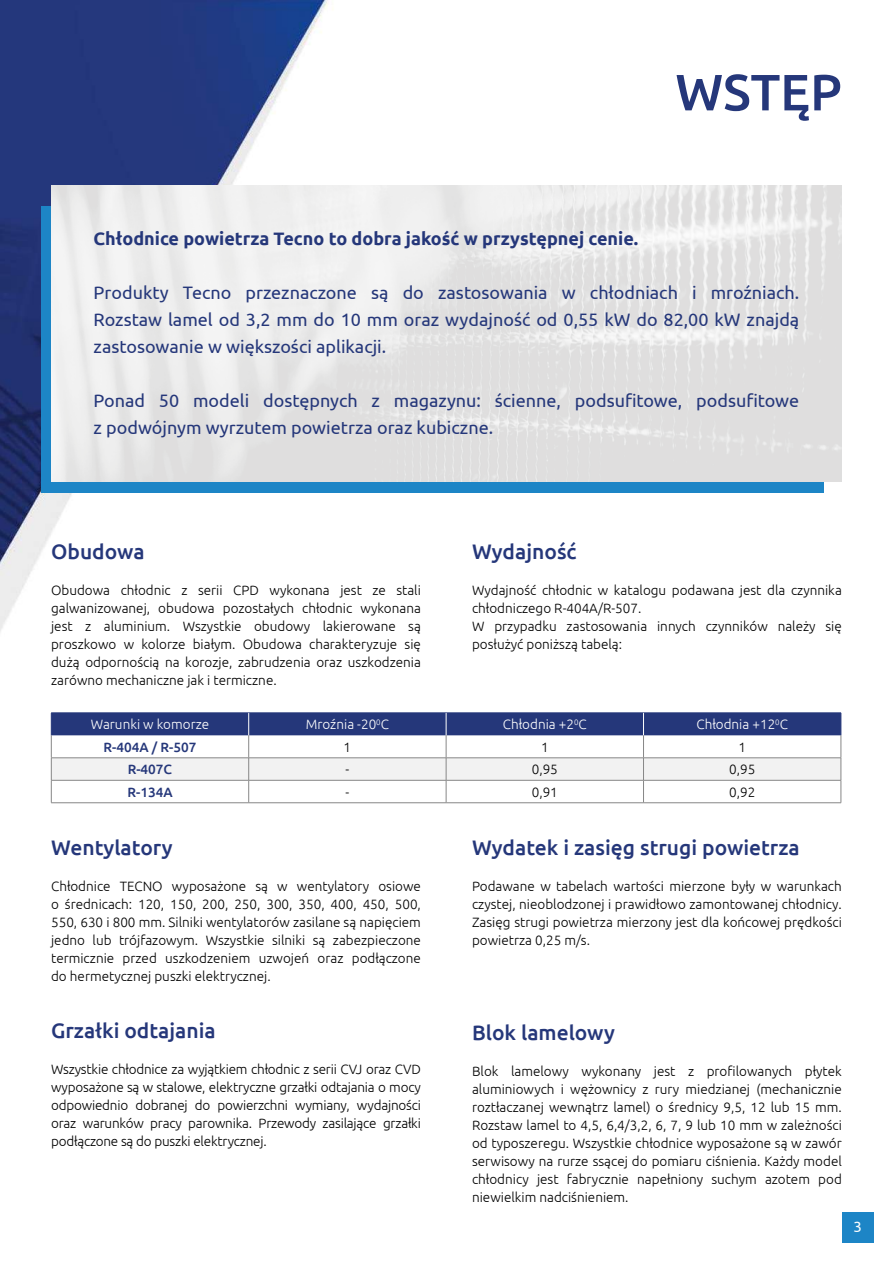
<style>
.page{position:relative;width:893px;height:1263px;background:#fff}
.page>*{position:absolute;margin:0;border:0;box-sizing:border-box;transform-origin:0 0}
.t1{font:500 51px "Ubuntu";color:#25377a}
.t2{font:500 21px "Ubuntu";color:#25377a}
.t3{font:18px/27px "Ubuntu";color:#25377a;text-align:justify}
.t4{font:700 18px "Ubuntu";color:#25377a}
.t5{font:15px "Ubuntu";color:#fff}
.t6{font:300 13.5px/18px "Ubuntu";color:#000;text-align:justify}
.t7{font:300 13.5px "Ubuntu";color:#fff}
.t8{font:500 13.5px "Ubuntu";color:#25377a}
</style>
<div class="page">
<img style="left:0;top:0;width:874px;height:1243px">
<div style="left:41px;top:206px;width:783px;height:287px;background:#1d85c6"></div>
<img style="left:51px;top:185px;width:791px;height:297px">
<div style="left:842px;top:1212px;width:31px;height:30px;background:#1d85c6"></div>
<svg style="left:51px;top:713px;width:791px;height:89px"></svg>
<hr style="left:51px;top:802px;width:198px;height:1px;background:#878787">
<hr style="left:249px;top:802px;width:197px;height:1px;background:#878787">
<hr style="left:446px;top:802px;width:197px;height:1px;background:#878787">
<hr style="left:643px;top:802px;width:198px;height:1px;background:#878787">
<h1 class="t1" style="left:675px;top:60px;width:168px">WSTĘP</h1>
<h3 class="t4" style="left:94px;top:228px;width:546px">Chłodnice powietrza Tecno to dobra jakość w przystępnej cenie.</h3>
<h3 class="t3" style="left:94px;top:279px;width:707px">Produkty Tecno przeznaczone są do zastosowania w chłodniach i mroźniach.<br>Rozstaw lamel od 3,2 mm do 10 mm oraz wydajność od 0,55 kW do 82,00 kW znajdą zastosowanie w większości aplikacji.</h3>
<h3 class="t3" style="left:94px;top:387px;width:707px">Ponad 50 modeli dostępnych z magazynu: ścienne, podsufitowe, podsufitowe z podwójnym wyrzutem powietrza oraz kubiczne.</h3>
<h2 class="t2" style="left:51px;top:538px;width:95px">Obudowa</h2>
<p class="t6" style="left:51px;top:581px;width:371px">Obudowa chłodnic z serii CPD wykonana jest ze stali galwanizowanej, obudowa pozostałych chłodnic wykonana jest z aluminium. Wszystkie obudowy lakierowane są proszkowo w kolorze białym. Obudowa charakteryzuje się dużą odpornością na korozje, zabrudzenia oraz uszkodzenia zarówno mechaniczne jak i termiczne.</p>
<h2 class="t2" style="left:472px;top:538px;width:106px">Wydajność</h2>
<p class="t6" style="left:472px;top:581px;width:371px;text-align:left">Wydajność chłodnic w katalogu podawana jest dla czynnika chłodniczego R-404A/R-507.<br>W przypadku zastosowania innych czynników należy się posłużyć poniższą tabelą:</p>
<p class="t7" style="left:91px;top:716px;width:120px">Warunki w komorze</p>
<p class="t7" style="left:306px;top:716px;width:85px">Mroźnia -20<sup>0</sup>C</p>
<p class="t7" style="left:503px;top:716px;width:85px">Chłodnia +2<sup>0</sup>C</p>
<p class="t7" style="left:696px;top:716px;width:93px">Chłodnia +12<sup>0</sup>C</p>
<p class="t8" style="left:104px;top:738px;width:94px">R-404A / R-507</p>
<p class="t6" style="left:344px;top:738px;width:9px">1</p>
<p class="t6" style="left:541px;top:738px;width:9px">1</p>
<p class="t6" style="left:738px;top:738px;width:9px">1</p>
<p class="t8" style="left:128px;top:761px;width:46px">R-407C</p>
<p class="t6" style="left:345px;top:760px;width:5px">-</p>
<p class="t6" style="left:532px;top:760px;width:28px">0,95</p>
<p class="t6" style="left:729px;top:760px;width:28px">0,95</p>
<p class="t8" style="left:127px;top:783px;width:47px">R-134A</p>
<p class="t6" style="left:345px;top:783px;width:5px">-</p>
<p class="t6" style="left:532px;top:783px;width:28px">0,91</p>
<p class="t6" style="left:729px;top:783px;width:28px">0,92</p>
<h2 class="t2" style="left:51px;top:834px;width:123px">Wentylatory</h2>
<p class="t6" style="left:51px;top:877px;width:371px">Chłodnice TECNO wyposażone są w wentylatory osiowe o średnicach: 120, 150, 200, 250, 300, 350, 400, 450, 500, 550, 630 i 800 mm. Silniki wentylatorów zasilane są napięciem jedno lub trójfazowym. Wszystkie silniki są zabezpieczone termicznie przed uszkodzeniem uzwojeń oraz podłączone do hermetycznej puszki elektrycznej.</p>
<h2 class="t2" style="left:51px;top:1017px;width:166px">Grzałki odtajania</h2>
<p class="t6" style="left:51px;top:1060px;width:371px">Wszystkie chłodnice za wyjątkiem chłodnic z serii CVJ oraz CVD wyposażone są w stalowe, elektryczne grzałki odtajania o mocy odpowiednio dobranej do powierzchni wymiany, wydajności oraz warunków pracy parownika. Przewody zasilające grzałki podłączone są do puszki elektrycznej.</p>
<h2 class="t2" style="left:472px;top:834px;width:329px">Wydatek i zasięg strugi powietrza</h2>
<p class="t6" style="left:472px;top:877px;width:371px">Podawane w tabelach wartości mierzone były w warunkach czystej, nieoblodzonej i prawidłowo zamontowanej chłodnicy.<br>Zasięg strugi powietrza mierzony jest dla końcowej prędkości powietrza 0,25 m/s.</p>
<h2 class="t2" style="left:472px;top:1019px;width:144px">Blok lamelowy</h2>
<p class="t6" style="left:472px;top:1062px;width:371px">Blok lamelowy wykonany jest z profilowanych płytek aluminiowych i wężownicy z rury miedzianej (mechanicznie roztłaczanej wewnątrz lamel) o średnicy 9,5, 12 lub 15 mm.<br>Rozstaw lamel to 4,5, 6,4/3,2, 6, 7, 9 lub 10 mm w zależności od typoszeregu. Wszystkie chłodnice wyposażone są w zawór serwisowy na rurze ssącej do pomiaru ciśnienia. Każdy model chłodnicy jest fabrycznie napełniony suchym azotem pod niewielkim nadciśnieniem.</p>
<p class="t5" style="left:853px;top:1218px;width:10px">3</p>
</div>
